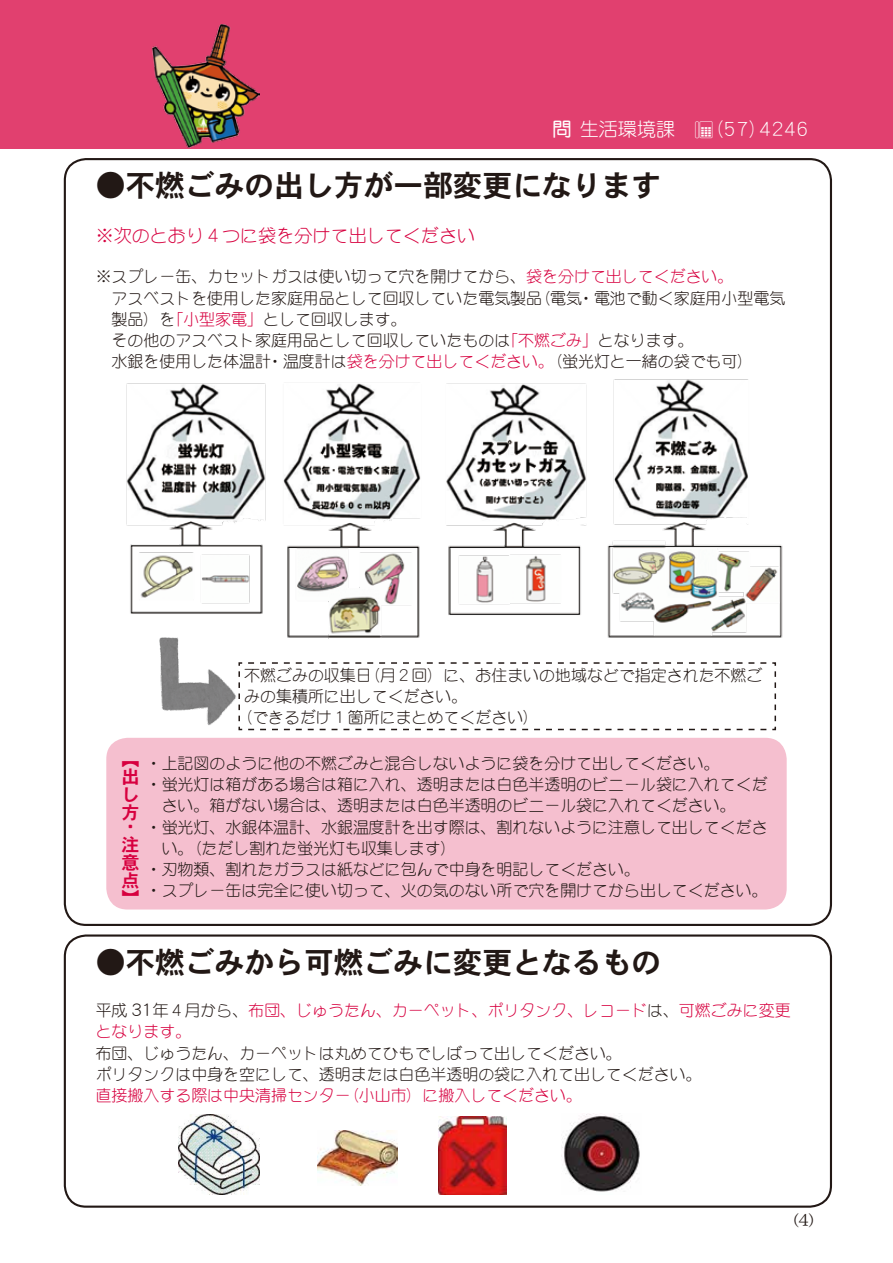
<style>
.page{position:relative;width:893px;height:1263px;background:#fff}
.page>*{position:absolute;margin:0;border:0;box-sizing:border-box;transform-origin:0 0}
.t1{font:29.7px "DFHS Gothic Std W7";color:#221815}
.t2{font:19.2px "DF Maru Gothic Std W3";letter-spacing:-.16em;color:#fff}
.t3{font:18px "DF Maru Gothic Std W3";color:#d7003f}
.t4{font:18px/18px "DFHS Gothic Std W7";color:#d7003f;text-align:justify}
.t5{font:15.9px/21.3px "DF Maru Gothic Std W3";color:#221815}
.t6{font:15.9px/21.3px "DF Maru Gothic Std W3";color:#d7003f}
.t7{font:15.9px "DFHS Mincho Std W3";color:#221815}
.s1{font-family:"DF Maru Gothic Std W7"}
.s2{font-family:"Edisys OTF Gaiji"}
.s3{color:#d7003f}
.s4{color:#221815}
.s5{font-size:19.2px;color:#221815}
.s6{font-size:18.3px}
</style>
<div class="page">
<div style="left:0;top:0;width:893px;height:149px;background:#e1406f"></div>
<img style="left:179px;top:1114px;width:81px;height:80px">
<img style="left:317px;top:1131px;width:81px;height:55px">
<img style="left:439px;top:1117px;width:68px;height:77px">
<img style="left:562px;top:1113px;width:78px;height:79px">
<img style="left:159px;top:638px;width:77px;height:87px">
<div style="left:64px;top:934px;width:768px;height:274px;border:2px solid #221815;border-radius:21px"></div>
<img style="left:152px;top:24px;width:107px;height:124px">
<div style="left:106px;top:738px;width:681px;height:171px;background:#f5bfcf;border-radius:21px"></div>
<svg style="left:238px;top:662px;width:539px;height:69px"></svg>
<img style="left:126px;top:379px;width:657px;height:259px">
<p class="t2" style="left:553px;top:119px;width:261px"><span class="s1">問</span>生活環境課<span class="s2">　撒</span>（５７）４２４６</p>
<h1 class="t1" style="left:96px;top:170px;width:567px">●不燃ごみの出し方が一部変更になります</h1>
<p class="t3" style="left:96px;top:225px;width:381px">※次のとおり４つに袋を分けて出してください</p>
<p class="t5" style="left:96px;top:266px;width:691px">※スプレー缶、カセットガスは使い切って穴を開けてから、<span class="s3">袋を分けて出してください。<br></span>　アスベストを使用した家庭用品として回収していた電気製品（電気・電池で動く家庭用小型電気　製品）を<span class="s3">「小型家電」</span>として回収します。<br>　その他のアスベスト家庭用品として回収していたものは<span class="s3">「不燃ごみ」</span>となります。<br>　水銀を使用した体温計・温度計は<span class="s3">袋を分けて出してください。</span>（蛍光灯と一緒の袋でも可）</p>
<p class="t5" style="left:244px;top:664px;width:520px">不燃ごみの収集日（月２回）に、お住まいの地域などで指定された不燃ご</p>
<p class="t5" style="left:244px;top:685px;width:225px">みの集積所に出してください。</p>
<p class="t5" style="left:236px;top:707px;width:304px">（できるだけ１箇所にまとめてください）</p>
<p class="t5" style="left:146px;top:752px;width:623px">・上記図のように他の不燃ごみと混合しないように袋を分けて出してください。<br>・蛍光灯は箱がある場合は箱に入れ、透明または白色半透明のビニール袋に入れてくだ　さい。箱がない場合は、透明または白色半透明のビニール袋に入れてください。<br>・蛍光灯、水銀体温計、水銀温度計を出す際は、割れないように注意して出してくださ　い。（ただし割れた蛍光灯も収集します）<br>・刃物類、割れたガラスは紙などに包んで中身を明記してください。<br>・スプレー缶は完全に使い切って、火の気のない所で穴を開けてから出してください。</p>
<p class="t4" style="left:122px;top:749px;width:19px">【出し方</p>
<p class="t4" style="left:122px;top:817px;width:19px;text-align:left">・注意点】</p>
<h1 class="t1" style="left:96px;top:946px;width:567px">●不燃ごみから可燃ごみに変更となるもの</h1>
<p class="t6" style="left:96px;top:999px;width:696px"><span class="s4">平成</span> <span class="s5">31</span><span class="s4">年４月から、</span>布団、じゅうたん、カーペット、ポリタンク、レコード<span class="s4">は、</span>可燃ごみに変更となります。</p>
<p class="t5" style="left:96px;top:1042px;width:607px">布団、じゅうたん、カーペットは丸めてひもでしばって出してください。<br>ポリタンクは中身を空にして、透明または白色半透明の袋に入れて出してください。</p>
<p class="t6" style="left:96px;top:1084px;width:488px">直接搬入する際は中央清掃センター（小山市）に搬入してください。</p>
<p class="t7" style="left:783px;top:1211px;width:43px">（<span class="s6">4</span>）</p>
</div>
